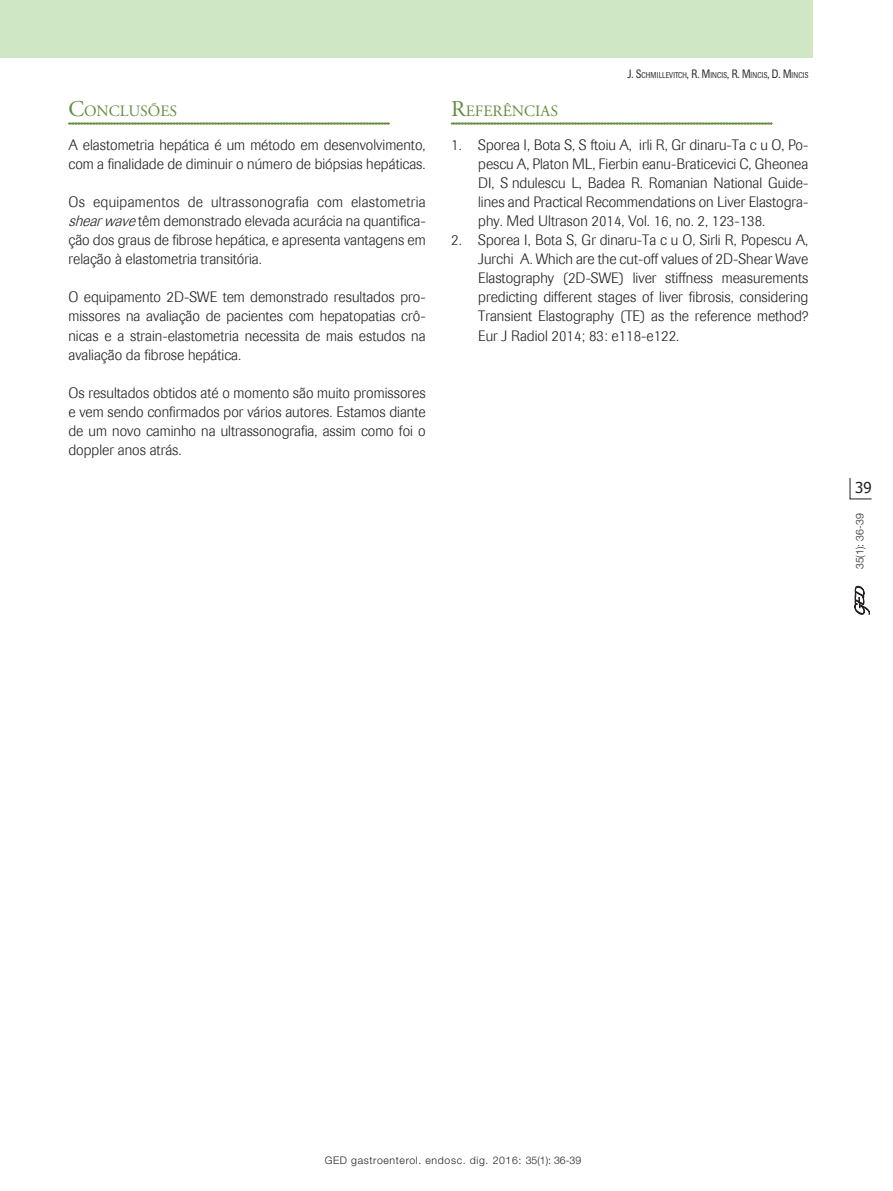
<style>
.page{position:relative;width:893px;height:1191px;background:#fff}
.page>*{position:absolute;margin:0;border:0;box-sizing:border-box;transform-origin:0 0}
.Subtitulo_Artigos_de{font:15.75px "Adobe Garamond";color:#648c3d}
.Texto_Corrido{font:300 15px/19px "Imago";color:#231f20;text-align:justify}
.t1{font:15px "Tahoma";color:#231f20}
.t2{font:300 10.5px "Helvetica Neue";letter-spacing:.06em;color:#231f20}
.t3{font:8.4px "Imago";letter-spacing:.02em;color:#231f20;scale:.8 1}
.s1{font-size:22.5px}
.s2{font-style:italic}
.s3{font-size:12px}
</style>
<div class="page">
<svg style="left:68px;top:123px;width:322px;height:1px"></svg>
<svg style="left:451px;top:123px;width:321px;height:1px"></svg>
<div style="left:0;top:0;width:812px;height:58px;background:#cfe7c5"></div>
<svg style="left:849px;top:478px;width:23px;height:21px"></svg>
<svg style="left:855px;top:586px;width:14px;height:28px"></svg>
<div style="left:853px;top:481px;width:18px;height:15px;background:#fff"></div>
<p class="Subtitulo_Artigos_de" style="left:68px;top:103px;width:109px"><span class="s1">C</span>ONCLUSÕES</p>
<p class="Texto_Corrido" style="left:68px;top:135px;width:359px">A elastometria hepática é um método em desenvolvimento, com a finalidade de diminuir o número de biópsias hepáticas.</p>
<p class="Texto_Corrido" style="left:68px;top:193px;width:359px">Os equipamentos de ultrassonografia com elastometria <span class="s2">shearwave</span>têm demonstrado elevada acurácia na quantifica&shy;ção dos graus de fibrose hepática, e apresenta vantagens em relação à elastometria transitória.</p>
<p class="Texto_Corrido" style="left:68px;top:288px;width:359px">O equipamento 2D-SWE tem demonstrado resultados pro&shy;missores na avaliação de pacientes com hepatopatias crô&shy;nicas e a strain-elastometria necessita de mais estudos na avaliação da fibrose hepática.</p>
<p class="Texto_Corrido" style="left:68px;top:383px;width:359px">Os resultados obtidos até o momento são muito promissores e vem sendo confirmados por vários autores. Estamos diante de um novo caminho na ultrassonografia, assim como foi o doppler anos atrás.</p>
<p class="t3" style="left:628px;top:71px;width:210px"><span class="s3">J. S</span>CHMILLEVITCH<span class="s3">, R. M</span>INCIS<span class="s3">, R. M</span>INCIS<span class="s3">, D. M</span>INCIS</p>
<p class="Subtitulo_Artigos_de" style="left:451px;top:103px;width:99px"><span class="s1">R</span>EFERÊNCIAS</p>
<p class="Texto_Corrido" style="left:478px;top:135px;width:332px;text-indent:-27px">1. Sporea I, Bota S, S ftoiu A, irli R, Gr dinaru-Ta c u O, Po&shy;pescu A, Platon ML, Fierbin eanu-Braticevici C, Gheonea DI, S ndulescu L, Badea R. Romanian National Guide&shy;lines and Practical Recommendations on Liver Elastogra&shy;phy. Med Ultrason 2014, Vol. 16, no. 2, 123-138.</p>
<p class="Texto_Corrido" style="left:478px;top:231px;width:332px;text-indent:-27px">2. Sporea I, Bota S, Gr dinaru-Ta c u O, Sirli R, Popescu A, Jurchi A. Which are the cut-off values of 2D-Shear Wave Elastography (2D-SWE) liver stiffness measurements predicting different stages of liver fibrosis, considering Transient Elastography (TE) as the reference method?<br>Eur J Radiol 2014; 83: e118-e122.</p>
<p class="t1" style="left:855px;top:477px;width:18px">39</p>
<p class="t1" style="left:855px;top:480px;width:18px">53</p>
<p class="t2" style="left:853px;top:569px;width:57px;rotate:-90deg">35(1): 36-39</p>
<p class="t2" style="left:325px;top:1153px;width:258px">GED gastroenterol. endosc. dig. 2016: 35(1): 36-39</p>
</div>
